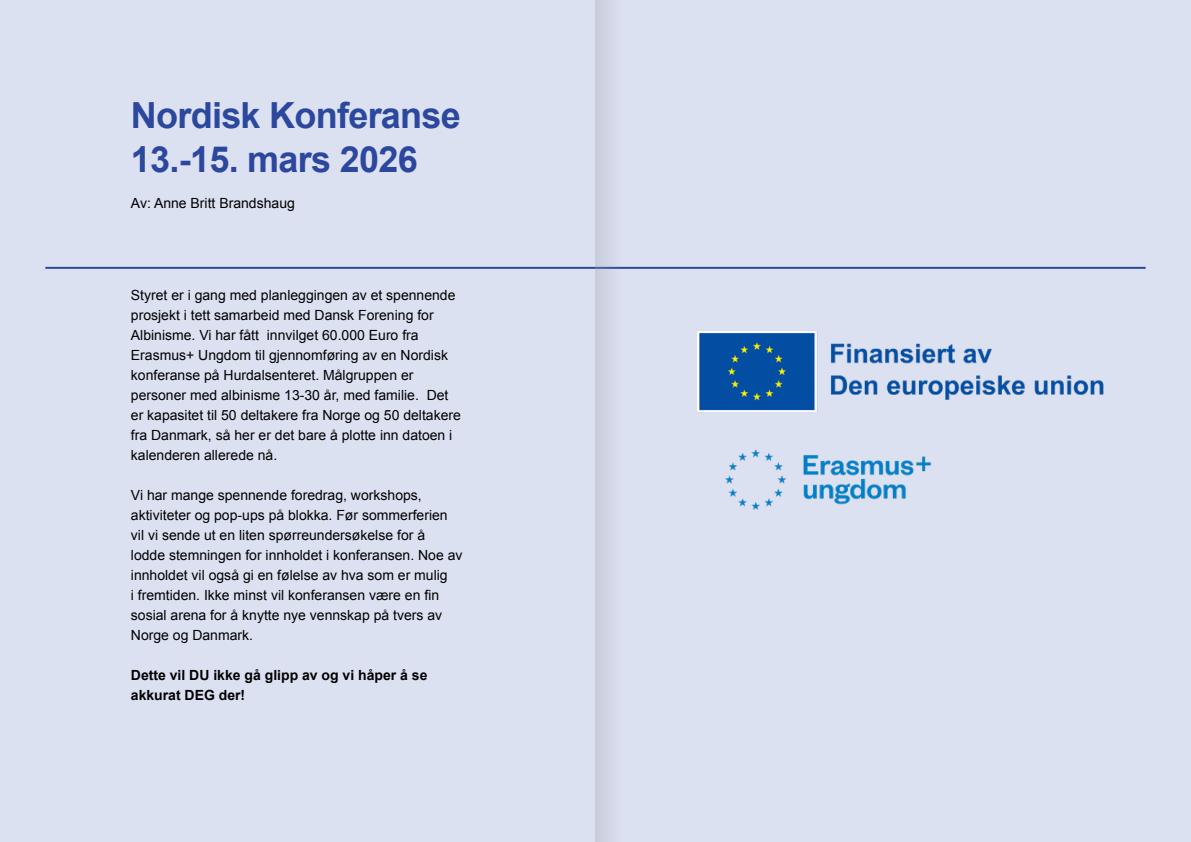
<style>
.page{position:relative;width:1191px;height:842px;background:#dce1f2}
.page>*{position:absolute;margin:0;border:0;box-sizing:border-box;transform-origin:0 0}
.t1{font:700 36px/44px "Arial";letter-spacing:-.02em;color:#2c479e}
.t2{font:14px/20px "Arial";color:#000}
.t3{font:700 14px/20px "Arial";color:#000}
.t4{font:14px "Arial MT2";color:#000}
</style>
<div class="page">
<hr style="left:45px;top:267px;width:1100px;height:2px;background:#2c479e">
<img style="left:697px;top:331px;width:407px;height:82px">
<img style="left:725px;top:449px;width:206px;height:61px">
<div style="left:595px;top:0;width:27px;height:842px;background:#d0d5e3"></div>
<h1 class="t1" style="left:131px;top:95px;width:331px">Nordisk Konferanse<br>13.-15. mars 2026</h1>
<p class="t2" style="left:131px;top:193px;width:165px">Av: Anne Britt Brandshaug</p>
<p class="t2" style="left:131px;top:285px;width:331px">Styret er i gang med planleggingen av et spennende prosjekt i tett samarbeid med Dansk Forening for Albinisme. Vi har fått innvilget 60.000 Euro fra Erasmus+ Ungdom til gjennomføring av en Nordisk konferanse på Hurdalsenteret. Målgruppen er personer med albinisme 13-30 år, med familie. Det er kapasitet til 50 deltakere fra Norge og 50 deltakere fra Danmark, så her er det bare å plotte inn datoen i kalenderen allerede nå.</p>
<p class="t2" style="left:131px;top:485px;width:333px">Vi har mange spennende foredrag, workshops, aktiviteter og pop-ups på blokka. Før sommerferien vil vi sende ut en liten spørreundersøkelse for å lodde stemningen for innholdet i konferansen. Noe av innholdet vil også gi en følelse av hva som er mulig</p>
<p class="t4" style="left:131px;top:586px;width:310px">i fremtiden. Ikke minst vil konferansen være en fin</p>
<p class="t2" style="left:131px;top:605px;width:313px">sosial arena for å knytte nye vennskap på tvers av<br>Norge og Danmark.</p>
<p class="t3" style="left:131px;top:666px;width:298px">Dette vil DU ikke gå glipp av og vi håper å se akkurat DEG der!</p>
</div>
